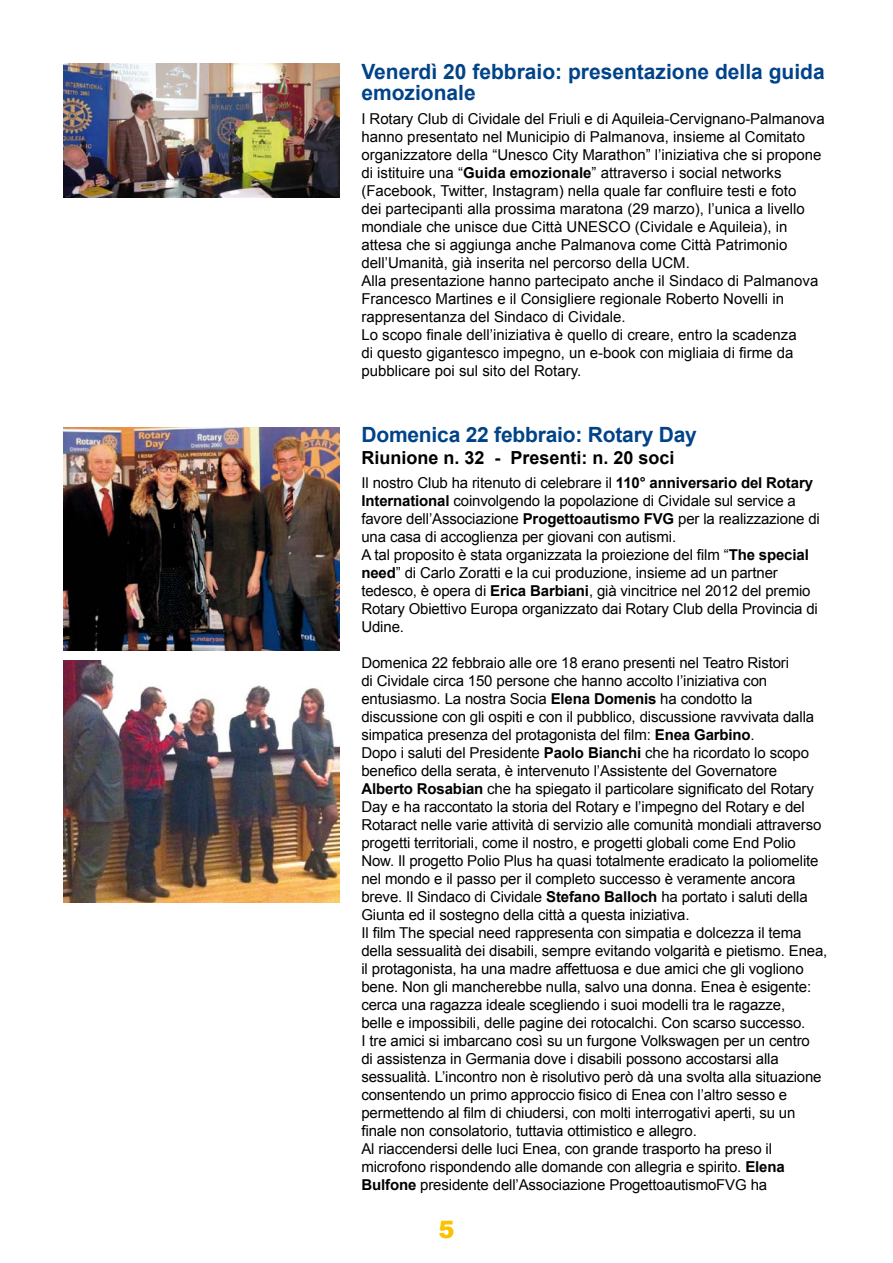
<style>
.page{position:relative;width:893px;height:1263px;background:#fff}
.page>*{position:absolute;margin:0;border:0;box-sizing:border-box;transform-origin:0 0}
.t1{font:900 24px "Arial";color:#fcc200}
.t2{font:700 21px/21px "Arial";color:#004389}
.t3{font:700 18px "Arial";color:#000}
.t4{font:15px/18px "Arial";letter-spacing:-.01em;color:#000}
.s1{font-weight:700}
</style>
<div class="page">
<img style="left:64px;top:64px;width:276px;height:133px">
<img style="left:64px;top:427px;width:276px;height:223px">
<img style="left:64px;top:661px;width:276px;height:242px">
<h2 class="t2" style="left:361px;top:62px;width:465px">Venerdì 20 febbraio: presentazione della guida emozionale</h2>
<p class="t4" style="left:361px;top:110px;width:465px">I Rotary Club di Cividale del Friuli e di Aquileia-Cervignano-Palmanova hanno presentato nel Municipio di Palmanova, insieme al Comitato organizzatore della “Unesco City Marathon” l’iniziativa che si propone di istituire una “<span class="s1">Guida emozionale</span>” attraverso i social networks (Facebook, Twitter, Instagram) nella quale far confluire testi e foto<br>dei partecipanti alla prossima maratona (29 marzo), l’unica a livello mondiale che unisce due Città UNESCO (Cividale e Aquileia), in attesa che si aggiunga anche Palmanova come Città Patrimonio dell’Umanità, già inserita nel percorso della UCM.<br>Alla presentazione hanno partecipato anche il Sindaco di Palmanova Francesco Martines e il Consigliere regionale Roberto Novelli in rappresentanza del Sindaco di Cividale.<br>Lo scopo finale dell’iniziativa è quello di creare, entro la scadenza<br>di questo gigantesco impegno, un e-book con migliaia di firme da pubblicare poi sul sito del Rotary.</p>
<h2 class="t2" style="left:361px;top:425px;width:337px">Domenica 22 febbraio: Rotary Day</h2>
<p class="t3" style="left:361px;top:445px;width:315px">Riunione n. 32 - Presenti: n. 20 soci</p>
<p class="t4" style="left:361px;top:474px;width:460px">Il nostro Club ha ritenuto di celebrare il <span class="s1">110° anniversario del Rotary International</span> coinvolgendo la popolazione di Cividale sul service a favore dell’Associazione <span class="s1">Progettoautismo FVG</span> per la realizzazione di una casa di accoglienza per giovani con autismi.<br>A tal proposito è stata organizzata la proiezione del film “<span class="s1">The special need</span>” di Carlo Zoratti e la cui produzione, insieme ad un partner tedesco, è opera di <span class="s1">Erica Barbiani</span>, già vincitrice nel 2012 del premio Rotary Obiettivo Europa organizzato dai Rotary Club della Provincia di Udine.</p>
<p class="t4" style="left:361px;top:654px;width:467px">Domenica 22 febbraio alle ore 18 erano presenti nel Teatro Ristori<br>di Cividale circa 150 persone che hanno accolto l’iniziativa con entusiasmo. La nostra Socia <span class="s1">Elena Domenis</span> ha condotto la discussione con gli ospiti e con il pubblico, discussione ravvivata dalla simpatica presenza del protagonista del film: <span class="s1">Enea Garbino</span>.<br>Dopo i saluti del Presidente <span class="s1">Paolo Bianchi</span> che ha ricordato lo scopo benefico della serata, è intervenuto l’Assistente del Governatore <span class="s1">Alberto Rosabian</span> che ha spiegato il particolare significato del Rotary Day e ha raccontato la storia del Rotary e l’impegno del Rotary e del Rotaract nelle varie attività di servizio alle comunità mondiali attraverso progetti territoriali, come il nostro, e progetti globali come End Polio Now. Il progetto Polio Plus ha quasi totalmente eradicato la poliomelite nel mondo e il passo per il completo successo è veramente ancora breve. Il Sindaco di Cividale <span class="s1">Stefano Balloch</span> ha portato i saluti della Giunta ed il sostegno della città a questa iniziativa.<br>Il film The special need rappresenta con simpatia e dolcezza il tema della sessualità dei disabili, sempre evitando volgarità e pietismo. Enea, il protagonista, ha una madre affettuosa e due amici che gli vogliono bene. Non gli mancherebbe nulla, salvo una donna. Enea è esigente: cerca una ragazza ideale scegliendo i suoi modelli tra le ragazze,<br>belle e impossibili, delle pagine dei rotocalchi. Con scarso successo.<br>I tre amici si imbarcano così su un furgone Volkswagen per un centro<br>di assistenza in Germania dove i disabili possono accostarsi alla sessualità. L’incontro non è risolutivo però dà una svolta alla situazione consentendo un primo approccio fisico di Enea con l’altro sesso e permettendo al film di chiudersi, con molti interrogativi aperti, su un finale non consolatorio, tuttavia ottimistico e allegro.<br>Al riaccendersi delle luci Enea, con grande trasporto ha preso il microfono rispondendo alle domande con allegria e spirito. <span class="s1">Elena Bulfone</span> presidente dell’Associazione ProgettoautismoFVG ha</p>
<h1 class="t1" style="left:438px;top:1212px;width:18px">5</h1>
</div>
